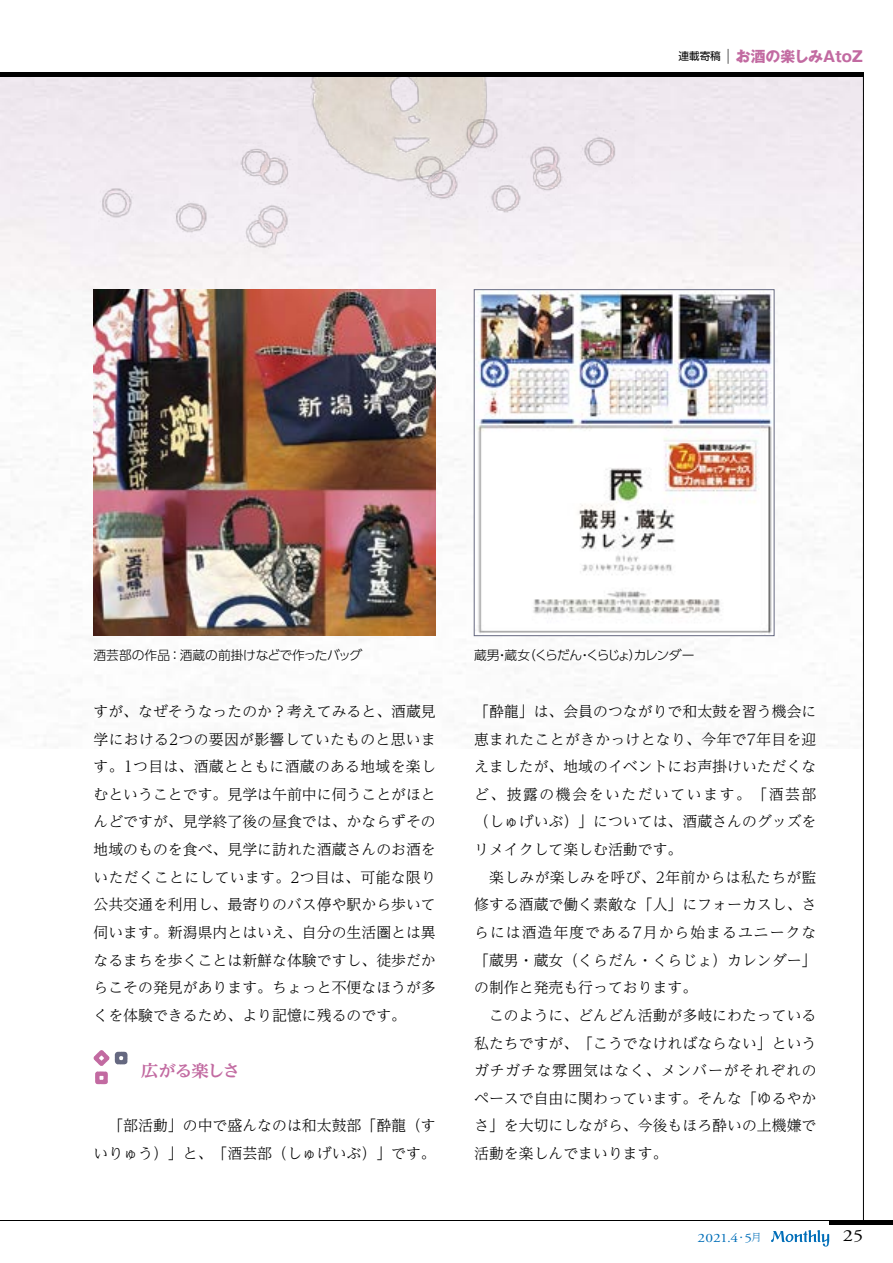
<style>
.page{position:relative;width:893px;height:1263px;background:#fff}
.page>*{position:absolute;margin:0;border:0;box-sizing:border-box;transform-origin:0 0}
.t1{font:16.95px "Adobe Garamond Pro";color:#000;scale:1.2 1}
.t2{font:700 16.65px "UD Reimin Pro";letter-spacing:-.065em;color:#c26aa1;scale:1.05 1}
.t3{font:300 14.85px/27.6px "UD Reimin Pro";color:#000}
.t4{font:700 14.85px "Gothic MB101 Pro";color:#c26aa1}
.t5{font:300 12.75px "UD Shin Go Pro";letter-spacing:-.03em;color:#000}
.t6{font:300 12.75px "UD Shin Go Pro";letter-spacing:-.075em;color:#000}
.t7{font:12.75px "Adobe Garamond Pro";color:#006eb8;scale:1.2 1}
.s1{font-family:"UD Shin Go Pro";font-weight:400;font-size:10.65px;color:#000}
.s2{font-family:"UD Shin Go Pro";font-weight:400;color:#000}
.s3{font-family:"UD Reimin Pro";font-weight:300;font-size:9.6px}
.s4{font-family:"UD Reimin Pro";font-weight:300;font-size:10.35px}
</style>
<div class="page">
<img style="left:0;top:77px;width:863px;height:671px">
<img style="left:94px;top:143px;width:215px;height:115px">
<img style="left:297px;top:77px;width:206px;height:117px">
<img style="left:405px;top:106px;width:229px;height:120px">
<img style="left:94px;top:289px;width:342px;height:347px">
<img style="left:476px;top:291px;width:296px;height:343px">
<div style="left:474px;top:289px;width:300px;height:347px;border:1px solid #656880"></div>
<svg style="left:94px;top:1050px;width:34px;height:34px"></svg>
<hr style="left:863px;top:72px;width:1px;height:1148px;background:#000">
<div style="left:0;top:72px;width:863px;height:5px;background:#000"></div>
<div style="left:829px;top:1220px;width:64px;height:5px;background:#000"></div>
<hr style="left:0;top:1220px;width:893px;height:1px;background:#000">
<svg style="left:771px;top:1230px;width:58px;height:16px"></svg>
<p class="t4" style="left:678px;top:44px;width:186px"><span class="s1">連載寄稿</span><span class="s2">│</span>お酒の楽しみAtoZ</p>
<p class="t5" style="left:94px;top:644px;width:270px">酒芸部の作品：酒蔵の前掛けなどで作ったバッグ</p>
<p class="t6" style="left:474px;top:644px;width:222px">蔵男・蔵女（くらだん・くらじょ）カレンダー</p>
<p class="t3" style="left:94px;top:697px;width:344px;text-align:justify">すが、なぜそうなったのか？考えてみると、酒蔵見学における2つの要因が影響していたものと思います。1つ目は、酒蔵とともに酒蔵のある地域を楽しむということです。見学は午前中に伺うことがほとんどですが、見学終了後の昼食では、かならずその地域のものを食べ、見学に訪れた酒蔵さんのお酒をいただくことにしています。2つ目は、可能な限り公共交通を利用し、最寄りのバス停や駅から歩いて伺います。新潟県内とはいえ、自分の生活圏とは異なるまちを歩くことは新鮮な体験ですし、徒歩だからこその発見があります。ちょっと不便なほうが多くを体験できるため、より記憶に残るのです。</p>
<p class="t2" style="left:141px;top:1057px;width:96px">広がる楽しさ</p>
<p class="t3" style="left:94px;top:1111px;width:344px">　「部活動」の中で盛んなのは和太鼓部「酔龍（すいりゅう）」と、「酒芸部（しゅげいぶ）」です。</p>
<p class="t3" style="left:474px;top:697px;width:344px">「酔龍」は、会員のつながりで和太鼓を習う機会に恵まれたことがきかっけとなり、今年で7年目を迎えましたが、地域のイベントにお声掛けいただくなど、披露の機会をいただいています。「酒芸部（しゅげいぶ）」については、酒蔵さんのグッズをリメイクして楽しむ活動です。<br>　楽しみが楽しみを呼び、2年前からは私たちが監修する酒蔵で働く素敵な「人」にフォーカスし、さらには酒造年度である7月から始まるユニークな「蔵男・蔵女（くらだん・くらじょ）カレンダー」の制作と発売も行っております。<br>　このように、どんどん活動が多岐にわたっている私たちですが、「こうでなければならない」というガチガチな雰囲気はなく、メンバーがそれぞれのペースで自由に関わっています。そんな「ゆるやかさ」を大切にしながら、今後もほろ酔いの上機嫌で活動を楽しんでまいります。</p>
<p class="t7" style="left:698px;top:1230px;width:55px">2021.4<span class="s3">・</span>5<span class="s4">月</span></p>
<p class="t1" style="left:843px;top:1225px;width:19px">25</p>
</div>
